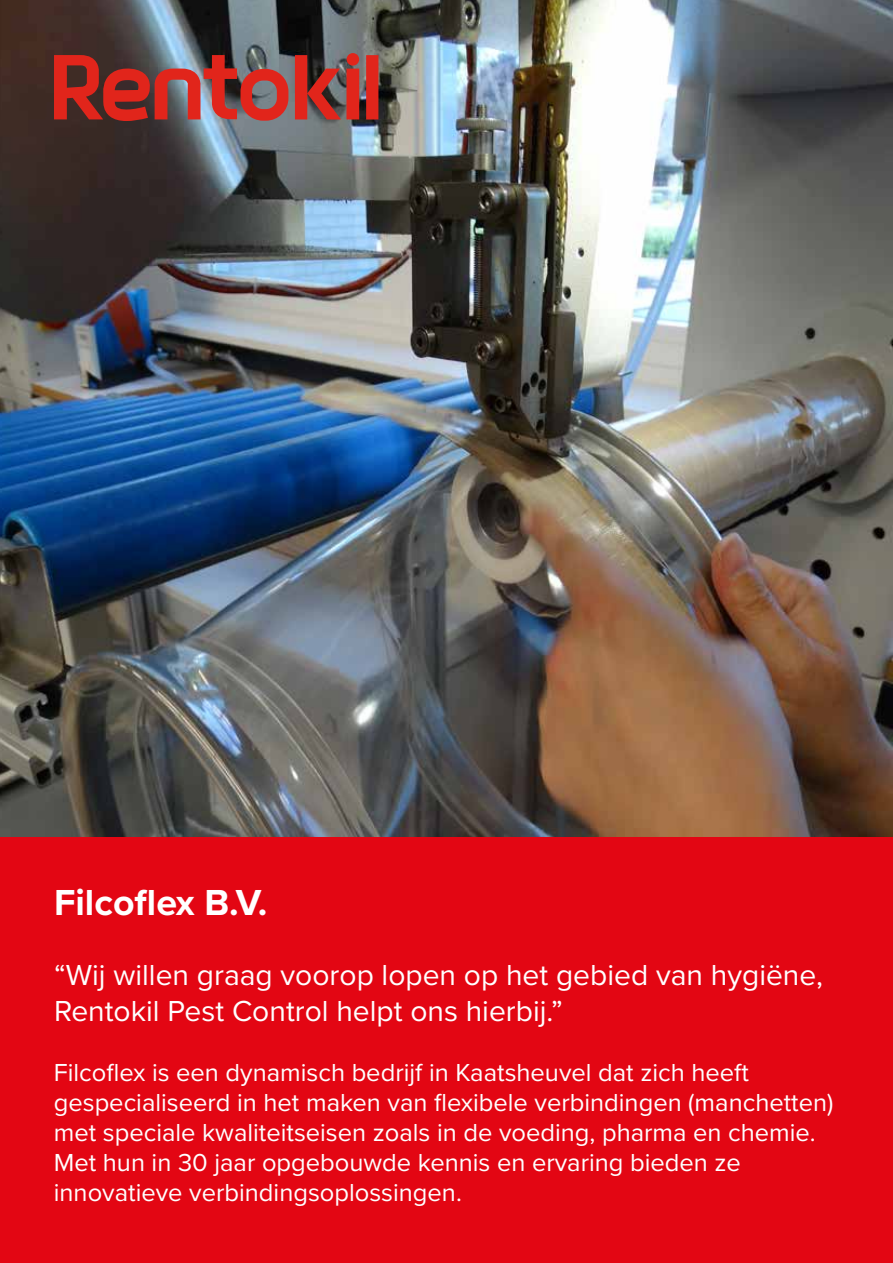
<style>
.page{position:relative;width:893px;height:1263px;background:#fff}
.page>*{position:absolute;margin:0;border:0;box-sizing:border-box;transform-origin:0 0}
.t1{font:700 37.5px "Proxima Nova";color:#fff}
.t2{font:30px/36px "Proxima Nova";color:#fff}
.t3{font:25.5px/30px "Proxima Nova";color:#fff}
</style>
<div class="page">
<img style="left:0;top:0;width:893px;height:838px">
<div style="left:0;top:838px;width:893px;height:425px;background:#e30613"></div>
<svg style="left:54px;top:53px;width:324px;height:68px;background:#99413e"></svg>
<h1 class="t1" style="left:54px;top:875px;width:215px">Filcoflex B.V.</h1>
<p class="t2" style="left:54px;top:955px;width:771px">“Wij willen graag voorop lopen op het gebied van hygiëne,<br>Rentokil Pest Control helpt ons hierbij.”</p>
<p class="t3" style="left:54px;top:1056px;width:781px">Filcoflex is een dynamisch bedrijf in Kaatsheuvel dat zich heeft gespecialiseerd in het maken van flexibele verbindingen (manchetten) met speciale kwaliteitseisen zoals in de voeding, pharma en chemie.<br>Met hun in 30 jaar opgebouwde kennis en ervaring bieden ze innovatieve verbindingsoplossingen.</p>
</div>
